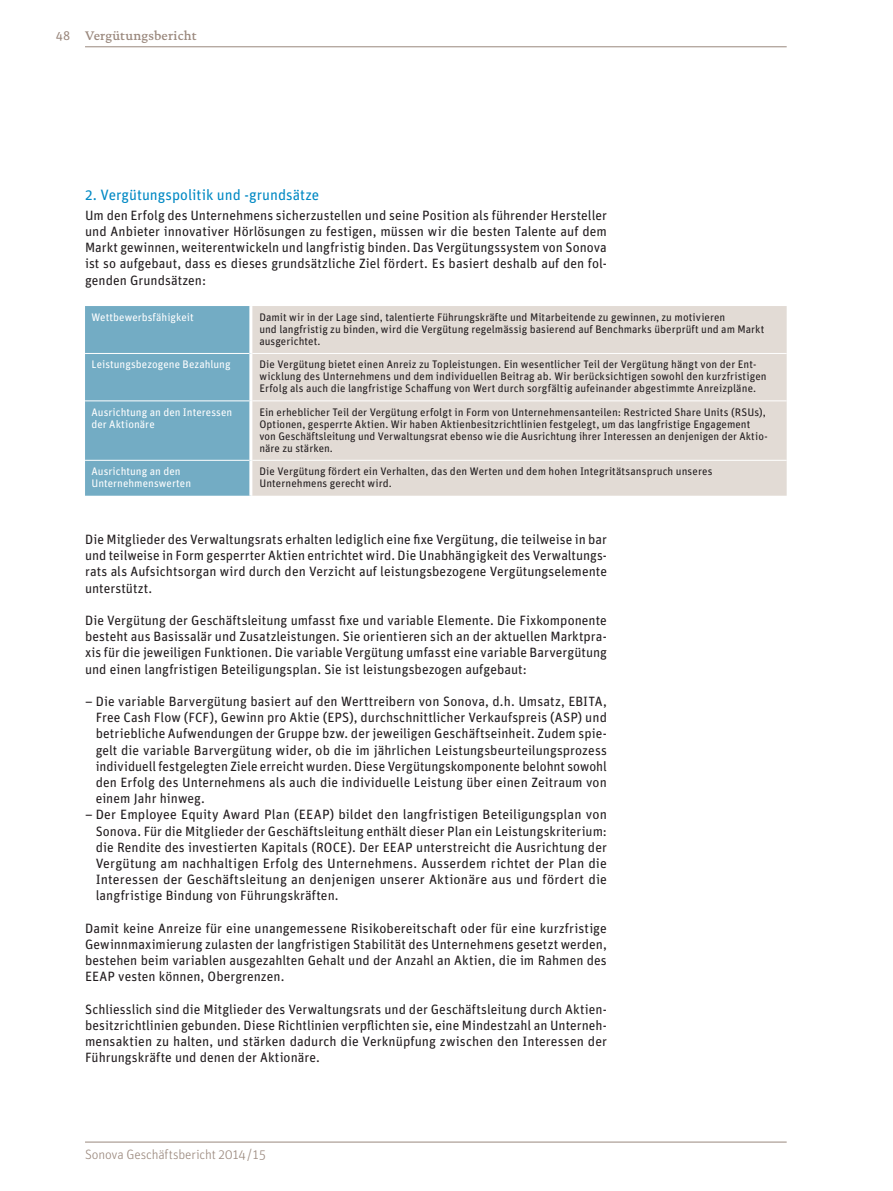
<style>
.page{position:relative;width:893px;height:1191px;background:#fff}
.page>*{position:absolute;margin:0;border:0;box-sizing:border-box;transform-origin:0 0}
.t1{font:15px "Unit OT";color:#0089c4}
.t2{font:13.5px/16.2px "Unit OT";letter-spacing:.005em;color:#211c1e;text-align:justify}
.t3{font:300 13.5px "Unit OT";letter-spacing:-.01em;color:#9a887d}
.t4{font:500 12.6px "DTL Documenta TOT";letter-spacing:.01em;color:#9a887d}
.t5{font:10.95px/12px "Unit OT";letter-spacing:.005em;color:#211c1e}
.t6{font:10.95px/12px "Unit OT";letter-spacing:.005em;color:#fff}
.s1{font-family:"Unit OT";font-weight:400}
</style>
<div class="page">
<div style="left:85px;top:306px;width:164px;height:190px;background:#73acc4"></div>
<div style="left:252px;top:306px;width:535px;height:190px;background:#e2dbd5"></div>
<hr style="left:85px;top:353px;width:164px;height:1px;background:#fff">
<hr style="left:252px;top:353px;width:535px;height:1px;background:#fff">
<hr style="left:85px;top:400px;width:164px;height:1px;background:#fff">
<hr style="left:252px;top:400px;width:535px;height:1px;background:#fff">
<hr style="left:85px;top:460px;width:164px;height:1px;background:#fff">
<hr style="left:252px;top:460px;width:535px;height:1px;background:#fff">
<hr style="left:85px;top:46px;width:702px;height:1px;background:#9a887d">
<hr style="left:85px;top:1141px;width:702px;height:1px;background:#9a887d">
<p class="t4" style="left:56px;top:28px;width:142px"><span class="s1">48</span> Vergütungsbericht</p>
<p class="t1" style="left:85px;top:185px;width:236px">2. Vergütungspolitik und -grundsätze</p>
<p class="t2" style="left:85px;top:207px;width:523px">Um den Erfolg des Unternehmens sicherzustellen und seine Position als führender Hersteller und Anbieter innovativer Hörlösungen zu festigen, müssen wir die besten Talente auf dem Markt gewinnen, weiterentwickeln und langfristig binden. Das Vergütungssystem von Sonova ist so aufgebaut, dass es dieses grundsätzliche Ziel fördert. Es basiert deshalb auf den fol&shy;genden Grundsätzen:</p>
<p class="t6" style="left:91px;top:311px;width:104px">Wettbewerbsfähigkeit</p>
<p class="t5" style="left:259px;top:311px;width:507px">Damit wir in der Lage sind, talentierte Führungskräfte und Mitarbeitende zu gewinnen, zu motivieren<br>und langfristig zu binden, wird die Vergütung regelmässig basierend auf Benchmarks überprüft und am Markt ausgerichtet.</p>
<p class="t6" style="left:91px;top:358px;width:141px">Leistungsbezogene Bezahlung</p>
<p class="t5" style="left:259px;top:358px;width:509px">Die Vergütung bietet einen Anreiz zu Topleistungen. Ein wesentlicher Teil der Vergütung hängt von der Ent&shy;wicklung des Unternehmens und dem individuellen Beitrag ab. Wir berücksichtigen sowohl den kurzfristigen<br>Erfolg als auch die langfristige Schaffung von Wert durch sorgfältig aufeinander abgestimmte Anreizpläne.</p>
<p class="t6" style="left:91px;top:406px;width:142px">Ausrichtung an den Interessen der Aktionäre</p>
<p class="t5" style="left:259px;top:406px;width:510px">Ein erheblicher Teil der Vergütung erfolgt in Form von Unternehmensanteilen: Restricted Share Units (RSUs), Optionen, gesperrte Aktien. Wir haben Aktienbesitzrichtlinien festgelegt, um das langfristige Engagement von Geschäftsleitung und Verwaltungsrat ebenso wie die Ausrichtung ihrer Interessen an denjenigen der Aktio&shy;näre zu stärken.</p>
<p class="t6" style="left:91px;top:465px;width:101px">Ausrichtung an den<br>Unternehmenswerten</p>
<p class="t5" style="left:259px;top:465px;width:455px">Die Vergütung fördert ein Verhalten, das den Werten und dem hohen Integritätsanspruch unseres<br>Unternehmens gerecht wird.</p>
<p class="t2" style="left:85px;top:531px;width:523px">Die Mitglieder des Verwaltungsrats erhalten lediglich eine fixe Vergütung, die teilweise in bar und teilweise in Form gesperrter Aktien entrichtet wird. Die Unabhängigkeit des Verwaltungs&shy;rats als Aufsichtsorgan wird durch den Verzicht auf leistungsbezogene Vergütungselemente unterstützt.</p>
<p class="t2" style="left:85px;top:612px;width:523px">Die Vergütung der Geschäftsleitung umfasst fixe und variable Elemente. Die Fixkomponente besteht aus Basissalär und Zusatzleistungen. Sie orientieren sich an der aktuellen Marktpra&shy;xis für die jeweiligen Funktionen. Die variable Vergütung umfasst eine variable Barvergütung und einen langfristigen Beteiligungsplan. Sie ist leistungsbezogen aufgebaut:</p>
<p class="t2" style="left:96px;top:693px;width:513px;text-indent:-11px">– Die variable Barvergütung basiert auf den Werttreibern von Sonova, d.h. Umsatz, EBITA, Free Cash Flow (FCF), Gewinn pro Aktie (EPS), durchschnittlicher Verkaufspreis (ASP) und betriebliche Aufwendungen der Gruppe bzw. der jeweiligen Geschäftseinheit. Zudem spie&shy;gelt die variable Barvergütung wider, ob die im jährlichen Leistungsbeurteilungsprozess individuell festgelegten Ziele erreicht wurden. Diese Vergütungskomponente belohnt sowohl den Erfolg des Unternehmens als auch die individuelle Leistung über einen Zeitraum von einem Jahr hinweg.</p>
<p class="t2" style="left:96px;top:806px;width:513px;text-indent:-11px">– Der Employee Equity Award Plan (EEAP) bildet den langfristigen Beteiligungsplan von Sonova. Für die Mitglieder der Geschäftsleitung enthält dieser Plan ein Leistungskriterium: die Rendite des investierten Kapitals (ROCE). Der EEAP unterstreicht die Ausrichtung der Vergütung am nachhaltigen Erfolg des Unternehmens. Ausserdem richtet der Plan die Interessen der Geschäftsleitung an denjenigen unserer Aktionäre aus und fördert die langfristige Bindung von Führungskräften.</p>
<p class="t2" style="left:85px;top:920px;width:523px">Damit keine Anreize für eine unangemessene Risikobereitschaft oder für eine kurzfristige Gewinnmaximierung zulasten der langfristigen Stabilität des Unternehmens gesetzt werden, bestehen beim variablen ausgezahlten Gehalt und der Anzahl an Aktien, die im Rahmen des EEAP vesten können, Obergrenzen.</p>
<p class="t2" style="left:85px;top:1001px;width:523px">Schliesslich sind die Mitglieder des Verwaltungsrats und der Geschäftsleitung durch Aktien&shy;besitzrichtlinien gebunden. Diese Richtlinien verpflichten sie, eine Mindestzahl an Unterneh&shy;mensaktien zu halten, und stärken dadurch die Verknüpfung zwischen den Interessen der Führungskräfte und denen der Aktionäre.</p>
<p class="t3" style="left:85px;top:1146px;width:182px">Sonova Geschäftsbericht 2014/15</p>
</div>
